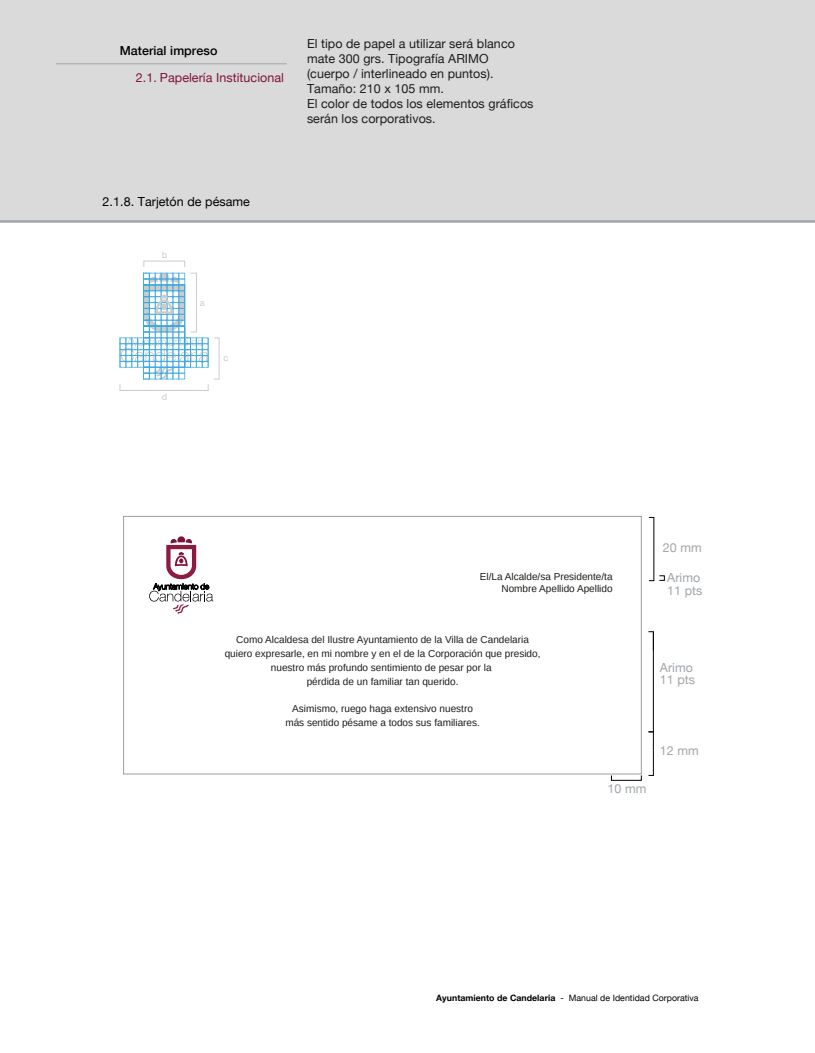
<style>
.page{position:relative;width:815px;height:1053px;background:#fff}
.page>*{position:absolute;margin:0;border:0;box-sizing:border-box;transform-origin:0 0}
.t1{font:12.5px/15px "Helvetica Neue";letter-spacing:.005em;color:#1d1d1b}
.t2{font:12.5px/12.5px "Helvetica Neue";letter-spacing:.005em;color:#a0a5a9}
.t3{font:12.5px "Helvetica Neue";letter-spacing:.005em;color:#7e123d}
.t4{font:12.5px "Helvetica Neue";letter-spacing:.005em;color:#000101}
.t5{font:500 12.5px "Helvetica Neue";letter-spacing:.005em;color:#000101}
.t6{font:10px/13.8px "Arimo";color:#1d1d1b;text-align:center}
.t7{font:9.25px "Helvetica Neue";color:#cdcccc}
.t8{font:8.75px "Helvetica Neue";letter-spacing:.005em;color:#000101}
.s1{font-weight:700}
</style>
<div class="page">
<div style="left:0;top:0;width:815px;height:221px;background:#dadada"></div>
<hr style="left:56px;top:63px;width:231px;height:1px;background:#a0a5a9">
<svg style="left:120px;top:273px;width:89px;height:106px"></svg>
<div style="left:190px;top:273px;width:7px;height:59px;border:1px solid #cdcccc"></div>
<div style="left:214px;top:337px;width:5px;height:42px;border:1px solid #cdcccc"></div>
<div style="left:144px;top:261px;width:41px;height:6px;border:1px solid #cdcccc"></div>
<div style="left:120px;top:384px;width:88px;height:7px;border:1px solid #cdcccc"></div>
<svg style="left:648px;top:631px;width:6px;height:144px"></svg>
<svg style="left:611px;top:775px;width:31px;height:5px"></svg>
<div style="left:123px;top:516px;width:518px;height:258px;border:1px solid #9c9e9f"></div>
<svg style="left:149px;top:536px;width:64px;height:78px"></svg>
<svg style="left:659px;top:575px;width:5px;height:5px"></svg>
<hr style="left:0;top:220px;width:815px;height:3px;background:#a0a5a9">
<p class="t5" style="left:120px;top:43px;width:99px">Material impreso</p>
<p class="t3" style="left:136px;top:70px;width:150px">2.1. Papelería Institucional</p>
<p class="t1" style="left:307px;top:36px;width:228px">El tipo de papel a utilizar será blanco mate 300 grs. Tipografía ARIMO (cuerpo / interlineado en puntos).<br>Tamaño: 210 x 105 mm.<br>El color de todos los elementos gráficos serán los corporativos.</p>
<p class="t4" style="left:103px;top:194px;width:149px">2.1.8. Tarjetón de pésame</p>
<p class="t7" style="left:162px;top:249px;width:7px">b</p>
<p class="t7" style="left:162px;top:391px;width:7px">d</p>
<p class="t7" style="left:200px;top:297px;width:6px">a</p>
<p class="t7" style="left:224px;top:352px;width:6px">c</p>
<p class="t6" style="left:480px;top:570px;width:134px;line-height:12px;text-align:right">El/La Alcalde/sa Presidente/ta<br>Nombre Apellido Apellido</p>
<p class="t2" style="left:663px;top:541px;width:40px">20 mm</p>
<p class="t2" style="left:667px;top:571px;width:37px">Arimo<br>11 pts</p>
<p class="t6" style="left:225px;top:633px;width:317px">Como Alcaldesa del Ilustre Ayuntamiento de la Villa de Candelaria quiero expresarle, en mi nombre y en el de la Corporación que presido, nuestro más profundo sentimiento de pesar por la<br>pérdida de un familiar tan querido.</p>
<p class="t6" style="left:285px;top:701px;width:196px">Asimismo, ruego haga extensivo nuestro más sentido pésame a todos sus familiares.</p>
<p class="t2" style="left:660px;top:661px;width:37px">Arimo<br>11 pts</p>
<p class="t2" style="left:608px;top:782px;width:40px">10 mm</p>
<p class="t2" style="left:660px;top:744px;width:40px">12 mm</p>
<p class="t8" style="left:436px;top:992px;width:264px"><span class="s1">Ayuntamiento de Candelaria</span> - Manual de Identidad Corporativa</p>
</div>
